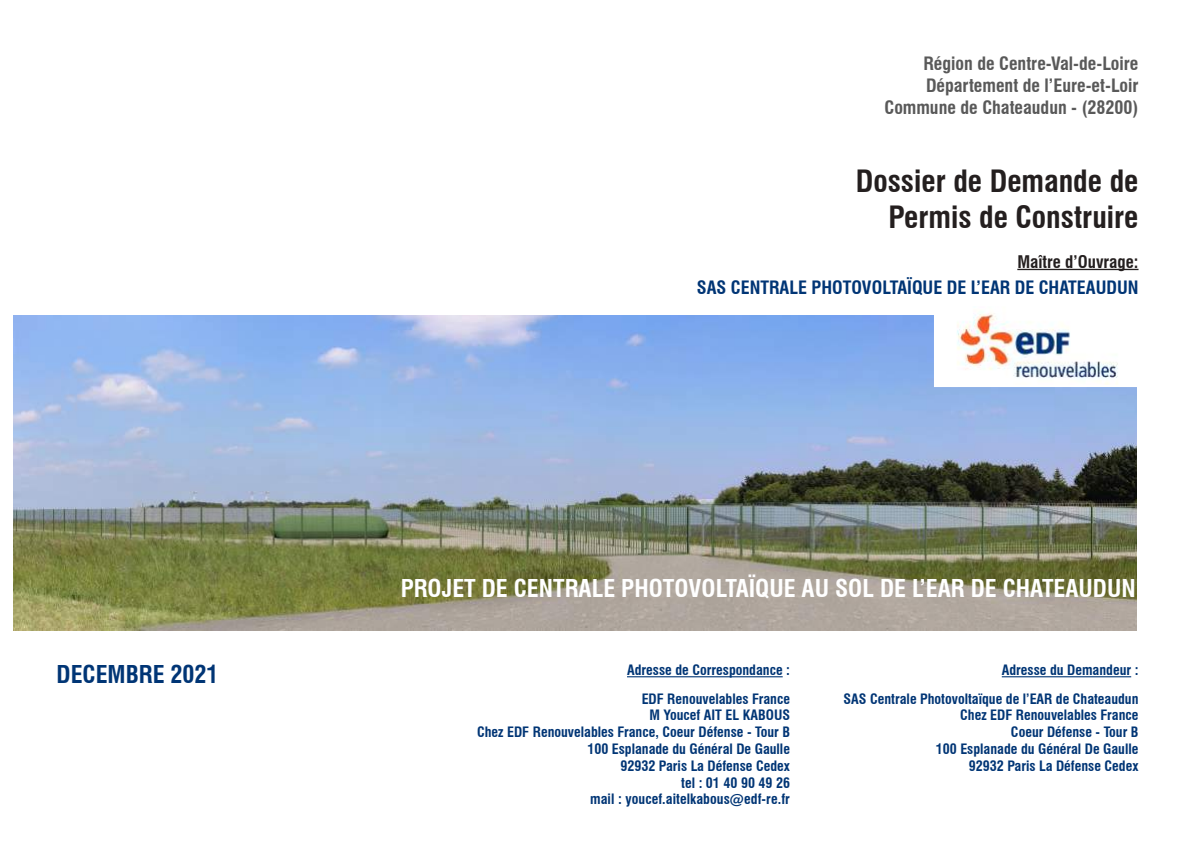
<style>
.page{position:relative;width:1191px;height:842px;background:#fff}
.page>*{position:absolute;margin:0;border:0;box-sizing:border-box;transform-origin:0 0}
.t1{font:700 condensed 30px/36px "Swiss 721 BT";color:#241f1f;text-align:right}
.t2{font:700 condensed 24px "Swiss 721 BT";color:#fff}
.t3{font:700 condensed 24px "Swiss 721 BT";color:#003575}
.t4{font:700 condensed 18px/21.6px "Swiss 721 BT";color:#595959;text-align:right}
.t5{font:700 condensed 18px "Swiss 721 BT";color:#003575}
.t6{font:700 condensed 17px "Swiss 721 BT";color:#241f1f}
.t7{font:700 condensed 14px/16.8px "Swiss 721 BT";color:#003575;text-align:right}
</style>
<div class="page">
<img style="left:14px;top:315px;width:1123px;height:315px">
<div style="left:935px;top:305px;width:203px;height:81px;background:#fff"></div>
<img style="left:957px;top:313px;width:161px;height:71px">
<hr style="left:1017px;top:269px;width:121px;height:1px;background:#241f1f">
<hr style="left:1001px;top:676px;width:130px;height:1px;background:#003575">
<hr style="left:627px;top:676px;width:155px;height:1px;background:#003575">
<h2 class="t3" style="left:57px;top:660px;width:163px">DECEMBRE 2021</h2>
<p class="t4" style="left:884px;top:53px;width:255px">Région de Centre-Val-de-Loire<br>Département de l’Eure-et-Loir<br>Commune de Chateaudun - (28200)</p>
<h1 class="t1" style="left:855px;top:163px;width:284px">Dossier de Demande de<br>Permis de Construire</h1>
<p class="t6" style="left:1017px;top:251px;width:123px">Maître d’Ouvrage:</p>
<p class="t5" style="left:697px;top:276px;width:443px">SAS CENTRALE PHOTOVOLTAÏQUE DE L’EAR DE CHATEAUDUN</p>
<h2 class="t2" style="left:401px;top:574px;width:736px">PROJET DE CENTRALE PHOTOVOLTAÏQUE AU SOL DE L’EAR DE CHATEAUDUN</h2>
<p class="t7" style="left:627px;top:656px;width:164px;line-height:28.1px">Adresse de Correspondance :<br>EDF Renouvelables France</p>
<p class="t7" style="left:477px;top:707px;width:314px">M Youcef AIT EL KABOUS<br>Chez EDF Renouvelables France, Coeur Défense - Tour B<br>100 Esplanade du Général De Gaulle<br>92932 Paris La Défense Cedex<br>tel : 01 40 90 49 26<br>mail : youcef.aitelkabous@edf-re.fr</p>
<p class="t7" style="left:843px;top:656px;width:296px;line-height:28.1px">Adresse du Demandeur :<br>SAS Centrale Photovoltaïque de l’EAR de Chateaudun</p>
<p class="t7" style="left:936px;top:707px;width:204px">Chez EDF Renouvelables France<br>Coeur Défense - Tour B<br>100 Esplanade du Général De Gaulle<br>92932 Paris La Défense Cedex</p>
</div>
